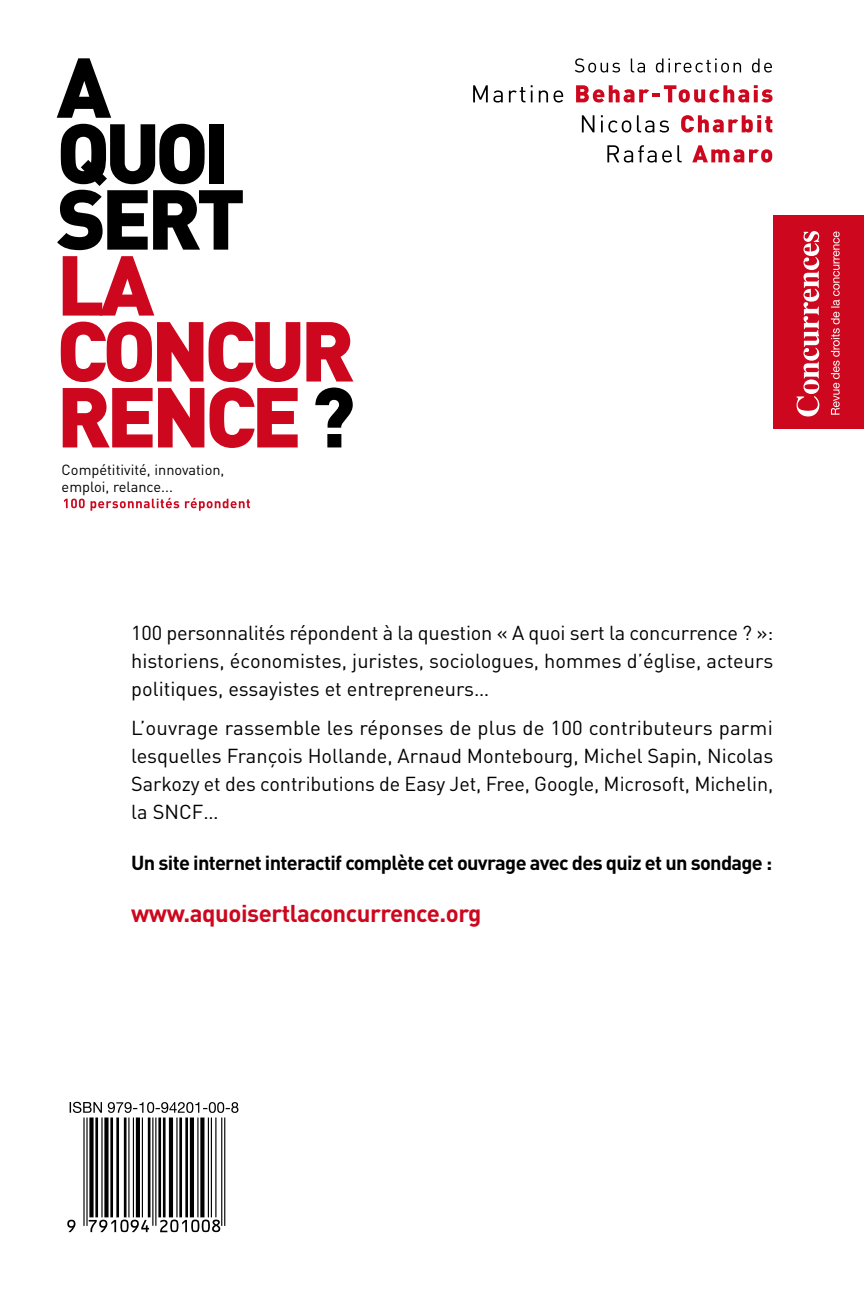
<style>
.page{position:relative;width:864px;height:1296px;background:#fff}
.page>*{position:absolute;margin:0;border:0;box-sizing:border-box;transform-origin:0 0}
.t1{font:700 24px "DIN";letter-spacing:-.02em;color:#cd071e}
.t2{font:20px/28px "DIN";letter-spacing:-.005em;color:#000;text-align:justify}
.t3{font:700 20px "DIN";letter-spacing:-.035em;color:#000}
.t4{font:14.6px/16.6px "DIN";color:#000}
</style>
<div class="page">
<svg style="left:575px;top:58px;width:45px;height:15px"></svg>
<svg style="left:631px;top:59px;width:14px;height:14px"></svg>
<svg style="left:656px;top:58px;width:85px;height:15px"></svg>
<svg style="left:752px;top:59px;width:20px;height:14px"></svg>
<svg style="left:473px;top:85px;width:30px;height:18px"></svg>
<svg style="left:509px;top:87px;width:16px;height:15px"></svg>
<svg style="left:531px;top:85px;width:2px;height:17px"></svg>
<svg style="left:539px;top:90px;width:9px;height:12px"></svg>
<svg style="left:554px;top:90px;width:9px;height:13px"></svg>
<svg style="left:576px;top:85px;width:197px;height:18px"></svg>
<svg style="left:582px;top:115px;width:12px;height:17px"></svg>
<svg style="left:601px;top:115px;width:30px;height:18px"></svg>
<svg style="left:637px;top:115px;width:32px;height:18px"></svg>
<svg style="left:681px;top:115px;width:91px;height:18px"></svg>
<svg style="left:607px;top:145px;width:75px;height:18px"></svg>
<svg style="left:692px;top:145px;width:80px;height:18px"></svg>
<div style="left:773px;top:215px;width:91px;height:214px;background:#cd071e"></div>
<svg style="left:797px;top:231px;width:43px;height:185px"></svg>
<svg style="left:57px;top:58px;width:54px;height:60px"></svg>
<svg style="left:57px;top:124px;width:186px;height:126px"></svg>
<svg style="left:63px;top:256px;width:91px;height:60px"></svg>
<svg style="left:61px;top:322px;width:239px;height:60px"></svg>
<svg style="left:306px;top:322px;width:47px;height:60px"></svg>
<svg style="left:63px;top:388px;width:235px;height:60px"></svg>
<svg style="left:315px;top:388px;width:38px;height:59px"></svg>
<svg style="left:71px;top:499px;width:6px;height:9px"></svg>
<svg style="left:64px;top:499px;width:11px;height:9px"></svg>
<svg style="left:79px;top:499px;width:6px;height:9px"></svg>
<svg style="left:81px;top:500px;width:2px;height:7px"></svg>
<svg style="left:91px;top:498px;width:88px;height:13px"></svg>
<svg style="left:185px;top:498px;width:65px;height:13px"></svg>
<svg style="left:67px;top:1102px;width:171px;height:130px"></svg>
<p class="t4" style="left:62px;top:461px;width:164px">Compétitivité, innovation, emploi, relance...</p>
<p class="t2" style="left:131px;top:618px;width:644px">100 personnalités répondent à la question « A quoi sert la concurrence ? »: historiens, économistes, juristes, sociologues, hommes d’église, acteurs politiques, essayistes et entrepreneurs…</p>
<p class="t2" style="left:131px;top:714px;width:644px">L’ouvrage rassemble les réponses de plus de 100 contributeurs parmi lesquelles François Hollande, Arnaud Montebourg, Michel Sapin, Nicolas Sarkozy et des contributions de Easy Jet, Free, Google, Microsoft, Michelin, la SNCF…</p>
<p class="t3" style="left:131px;top:850px;width:643px">Un site internet interactif complète cet ouvrage avec des quiz et un sondage :</p>
<p class="t1" style="left:131px;top:898px;width:352px">www.aquoisertlaconcurrence.org</p>
</div>
